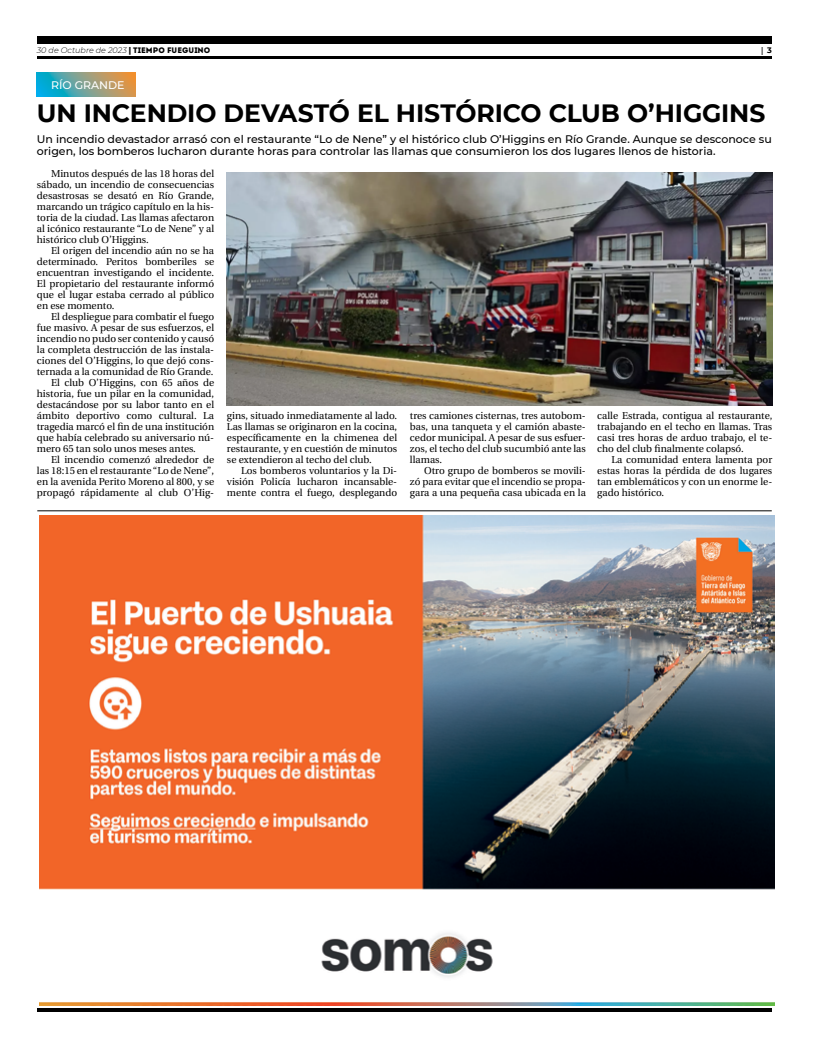
<style>
.page{position:relative;width:820px;height:1049px;background:#fff}
.page>*{position:absolute;margin:0;border:0;box-sizing:border-box;transform-origin:0 0}
.t1{font:700 25px "Montserrat";letter-spacing:-.005em;color:#000}
.t2{font:500 11px/11.5px "Montserrat";color:#000}
.t3{font:500 11px "Montserrat";color:#fff}
.t4{font:10px/11px "Utopia";color:#000;text-align:justify}
.t5{font:italic 300 8px "Montserrat";color:#000}
.t6{font:700 8px "Utopia";color:#000}
.s1{font-family:"Fedra Sans Pro";font-weight:700;font-style:normal}
.s2{font-family:"Intro";font-weight:400;font-style:normal}
.s3{font-family:"Montserrat"}
</style>
<div class="page">
<hr style="left:37px;top:56px;width:734px;height:3px;background:#000">
<div style="left:37px;top:37px;width:734px;height:7px;background:#000"></div>
<hr style="left:37px;top:1008px;width:734px;height:4px;background:#000">
<img style="left:39px;top:516px;width:735px;height:490px">
<hr style="left:37px;top:510px;width:734px;height:1px;background:#000">
<svg style="left:37px;top:72px;width:98px;height:24px;background:#78a08f"></svg>
<img style="left:227px;top:173px;width:545px;height:232px">
<p class="t5" style="left:37px;top:45px;width:175px">30 de Octubre de 2023 <span class="s1">|</span> <span class="s2">TIEMPO FUEGUINO</span></p>
<p class="t6" style="left:761px;top:45px;width:12px">| <span class="s3">3</span></p>
<p class="t3" style="left:51px;top:77px;width:75px">RÍO GRANDE</p>
<h1 class="t1" style="left:37px;top:96px;width:730px">UN INCENDIO DEVASTÓ EL HISTÓRICO CLUB O’HIGGINS</h1>
<p class="t2" style="left:37px;top:133px;width:736px">Un incendio devastador arrasó con el restaurante “Lo de Nene” y el histórico club O’Higgins en Río Grande. Aunque se desconoce su origen, los bomberos lucharon durante horas para controlar las llamas que consumieron los dos lugares llenos de historia.</p>
<p class="t4" style="left:37px;top:169px;width:179px;text-indent:14px">Minutos después de las 18 horas del sábado, un incendio de consecuencias desastrosas se desató en Río Grande, marcando un trágico capítulo en la his&shy;toria de la ciudad. Las llamas afectaron al icónico restaurante “Lo de Nene” y al histórico club O’Higgins.</p>
<p class="t4" style="left:37px;top:246px;width:179px;text-indent:14px">El origen del incendio aún no se ha determinado. Peritos bomberiles se encuentran investigando el incidente.<br>El propietario del restaurante informó que el lugar estaba cerrado al público en ese momento.</p>
<p class="t4" style="left:51px;top:312px;width:165px">El despliegue para combatir el fuego</p>
<p class="t4" style="left:37px;top:323px;width:179px">fue masivo. A pesar de sus esfuerzos, el</p>
<p class="t4" style="left:37px;top:334px;width:179px">incendio no pudo ser contenido y causó</p>
<p class="t4" style="left:37px;top:345px;width:179px">la completa destrucción de las instala-</p>
<p class="t4" style="left:37px;top:356px;width:179px">ciones del O’Higgins, lo que dejó cons-</p>
<p class="t4" style="left:37px;top:367px;width:178px">ternada a la comunidad de Río Grande.</p>
<p class="t4" style="left:51px;top:378px;width:165px">El club O’Higgins, con 65 años de</p>
<p class="t4" style="left:37px;top:389px;width:179px">historia, fue un pilar en la comunidad,</p>
<p class="t4" style="left:37px;top:400px;width:179px">destacándose por su labor tanto en el</p>
<p class="t4" style="left:37px;top:411px;width:179px">ámbito deportivo como cultural. La</p>
<p class="t4" style="left:37px;top:422px;width:179px">tragedia marcó el fin de una institución</p>
<p class="t4" style="left:37px;top:433px;width:179px">que había celebrado su aniversario nú-</p>
<p class="t4" style="left:37px;top:444px;width:160px">mero 65 tan solo unos meses antes.</p>
<p class="t4" style="left:51px;top:455px;width:164px">El incendio comenzó alrededor de</p>
<p class="t4" style="left:37px;top:466px;width:179px">las 18:15 en el restaurante “Lo de Nene”,</p>
<p class="t4" style="left:37px;top:477px;width:179px">en la avenida Perito Moreno al 800, y se</p>
<p class="t4" style="left:37px;top:488px;width:179px">propagó rápidamente al club O’Hig-</p>
<p class="t4" style="left:227px;top:411px;width:172px">gins, situado inmediatamente al lado.<br>Las llamas se originaron en la cocina, específicamente en la chimenea del restaurante, y en cuestión de minutos se extendieron al techo del club.</p>
<p class="t4" style="left:227px;top:466px;width:172px;text-indent:14px">Los bomberos voluntarios y la Di&shy;visión Policía lucharon incansable&shy;mente contra el fuego, desplegando</p>
<p class="t4" style="left:410px;top:411px;width:177px">tres camiones cisternas, tres autobom&shy;bas, una tanqueta y el camión abaste&shy;cedor municipal. A pesar de sus esfuer&shy;zos, el techo del club sucumbió ante las llamas.</p>
<p class="t4" style="left:410px;top:466px;width:177px;text-indent:14px">Otro grupo de bomberos se movili&shy;zó para evitar que el incendio se propa&shy;gara a una pequeña casa ubicada en la</p>
<p class="t4" style="left:597px;top:411px;width:176px">calle Estrada, contigua al restaurante, trabajando en el techo en llamas. Tras casi tres horas de arduo trabajo, el te&shy;cho del club finalmente colapsó.</p>
<p class="t4" style="left:597px;top:455px;width:176px;text-indent:14px">La comunidad entera lamenta por estas horas la pérdida de dos lugares tan emblemáticos y con un enorme le&shy;gado histórico.</p>
</div>
